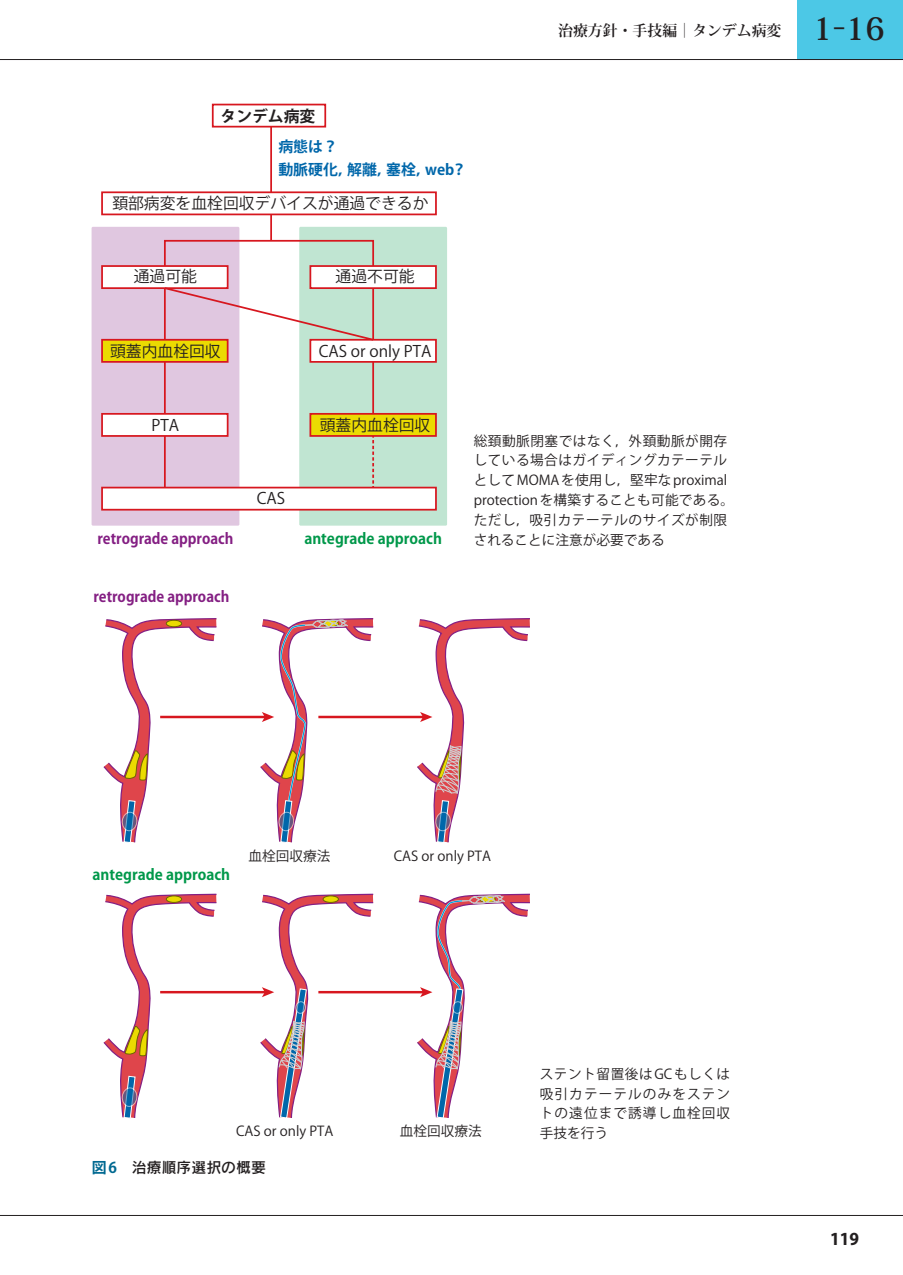
<style>
.page{position:relative;width:903px;height:1275px;background:#fff}
.page>*{position:absolute;margin:0;border:0;box-sizing:border-box;transform-origin:0 0}
.t1{font:700 semi-condensed 18.55px "Myriad Pro";color:#231f20}
.t2{font:15.75px "Koz Go Pr 6 N";color:#231f20}
.t3{font:700 15.75px "Koz Go Pr 6 N";color:#231f20}
.t4{font:700 14.88px "Koz Go Pr 6 N";color:#841f83;scale:.95 1}
.t5{font:700 14.88px "Koz Go Pr 6 N";color:#00984a}
.t6{font:700 14.88px "Koz Min Pr 6 N";color:#231f20}
.t7{font:700 14.88px/22.9px "Koz Go Pr 6 N";color:#0067aa}
.t8{font:14.88px "Rodin Pro N DB";color:#231f20}
.t9{font:13.65px/19.8px "Koz Go Pr 6 N";letter-spacing:.035em;color:#231f20;text-align:justify}
.t10{font:13.65px "Koz Go Pr 6 N";color:#231f20}
.s1{font-size:30.97px}
.s2{font-family:"Koz Go Pr 6 N";font-weight:700;color:#006991}
</style>
<div class="page">
<div style="left:798px;top:0;width:105px;height:60px;background:#4cc8e6"></div>
<hr style="left:0;top:1215px;width:903px;height:1px;background:#231f20">
<hr style="left:0;top:59px;width:903px;height:1px;background:#231f20">
<svg style="left:103px;top:618px;width:115px;height:225px"></svg>
<div style="left:166px;top:620px;width:16px;height:7px;background:#ebdb01;border-radius:50%"></div>
<div style="left:166px;top:620px;width:16px;height:7px;border:1px solid #6d6600;border-radius:50%"></div>
<svg style="left:103px;top:893px;width:115px;height:226px"></svg>
<div style="left:166px;top:896px;width:16px;height:6px;background:#ebdb01;border-radius:50%"></div>
<div style="left:166px;top:896px;width:16px;height:7px;border:1px solid #6d6600;border-radius:50%"></div>
<div style="left:92px;top:227px;width:147px;height:299px;background:#e0c7e0"></div>
<div style="left:299px;top:227px;width:148px;height:299px;background:#c0e5d2"></div>
<hr style="left:270px;top:123px;width:2px;height:118px;background:#d7171f">
<svg style="left:163px;top:239px;width:212px;height:248px"></svg>
<svg style="left:372px;top:437px;width:2px;height:50px"></svg>
<div style="left:213px;top:105px;width:112px;height:22px;background:#fff"></div>
<div style="left:212px;top:104px;width:114px;height:24px;border:2px solid #d7171f"></div>
<div style="left:102px;top:266px;width:126px;height:22px;background:#fff"></div>
<div style="left:101px;top:265px;width:127px;height:24px;border:2px solid #d7171f"></div>
<div style="left:310px;top:266px;width:126px;height:22px;background:#fff"></div>
<div style="left:309px;top:265px;width:128px;height:24px;border:2px solid #d7171f"></div>
<div style="left:102px;top:488px;width:334px;height:22px;background:#fff"></div>
<div style="left:101px;top:487px;width:336px;height:24px;border:2px solid #d7171f"></div>
<div style="left:102px;top:340px;width:126px;height:22px;background:#ebdb01"></div>
<div style="left:101px;top:339px;width:127px;height:24px;border:2px solid #d7171f"></div>
<div style="left:310px;top:340px;width:126px;height:22px;background:#fff"></div>
<div style="left:309px;top:339px;width:128px;height:24px;border:2px solid #d7171f"></div>
<div style="left:102px;top:414px;width:126px;height:22px;background:#fff"></div>
<div style="left:101px;top:413px;width:127px;height:24px;border:2px solid #d7171f"></div>
<div style="left:310px;top:414px;width:126px;height:22px;background:#ebdb01"></div>
<div style="left:309px;top:413px;width:128px;height:24px;border:2px solid #d7171f"></div>
<div style="left:102px;top:192px;width:334px;height:22px;background:#fff"></div>
<div style="left:101px;top:191px;width:336px;height:24px;border:2px solid #d7171f"></div>
<svg style="left:163px;top:286px;width:212px;height:56px"></svg>
<hr style="left:160px;top:716px;width:105px;height:2px;background:#d7171f">
<svg style="left:259px;top:618px;width:115px;height:225px"></svg>
<hr style="left:318px;top:716px;width:106px;height:2px;background:#d7171f">
<svg style="left:416px;top:618px;width:114px;height:225px"></svg>
<hr style="left:160px;top:991px;width:105px;height:2px;background:#d7171f">
<svg style="left:259px;top:893px;width:115px;height:225px"></svg>
<hr style="left:318px;top:991px;width:106px;height:2px;background:#d7171f">
<svg style="left:416px;top:893px;width:114px;height:225px"></svg>
<p class="t6" style="left:558px;top:22px;width:328px">治療方針・手技編｜タンデム病変 <span class="s1">1-16</span></p>
<p class="t3" style="left:220px;top:107px;width:96px">タンデム病変</p>
<p class="t7" style="left:278px;top:136px;width:190px">病態は？<br>動脈硬化，解離，塞栓，web？</p>
<p class="t2" style="left:112px;top:194px;width:318px">頚部病変を血栓回収デバイスが通過できるか</p>
<p class="t2" style="left:134px;top:268px;width:65px">通過可能</p>
<p class="t2" style="left:336px;top:268px;width:81px">通過不可能</p>
<p class="t2" style="left:110px;top:342px;width:112px">頭蓋内血栓回収</p>
<p class="t2" style="left:319px;top:342px;width:114px">CAS or only PTA</p>
<p class="t2" style="left:152px;top:416px;width:29px">PTA</p>
<p class="t2" style="left:320px;top:416px;width:112px">頭蓋内血栓回収</p>
<p class="t4" style="left:97px;top:530px;width:145px">retrograde approach</p>
<p class="t4" style="left:93px;top:588px;width:145px">retrograde approach</p>
<p class="t2" style="left:257px;top:490px;width:30px">CAS</p>
<p class="t5" style="left:304px;top:530px;width:139px">antegrade approach</p>
<p class="t9" style="left:474px;top:431px;width:262px;text-align:left">総頚動脈閉塞ではなく，外頚動脈が開存している場合はガイディングカテーテルとして MOMA を使用し，堅牢な proximal protectionを構築することも可能である。ただし，吸引カテーテルのサイズが制限されることに注意が必要である</p>
<p class="t5" style="left:93px;top:866px;width:139px">antegrade approach</p>
<p class="t9" style="left:249px;top:846px;width:83px">血栓回収療法</p>
<p class="t10" style="left:394px;top:848px;width:99px">CAS or only PTA</p>
<p class="t10" style="left:236px;top:1123px;width:99px">CAS or only PTA</p>
<p class="t9" style="left:400px;top:1121px;width:83px">血栓回収療法</p>
<p class="t8" style="left:92px;top:1158px;width:176px"><span class="s2">図6</span>　治療順序選択の概要</p>
<p class="t9" style="left:540px;top:1064px;width:192px">ステント留置後はGCもしくは吸引カテーテルのみをステントの遠位まで誘導し血栓回収手技を行う</p>
<h1 class="t1" style="left:830px;top:1226px;width:30px">119</h1>
</div>
